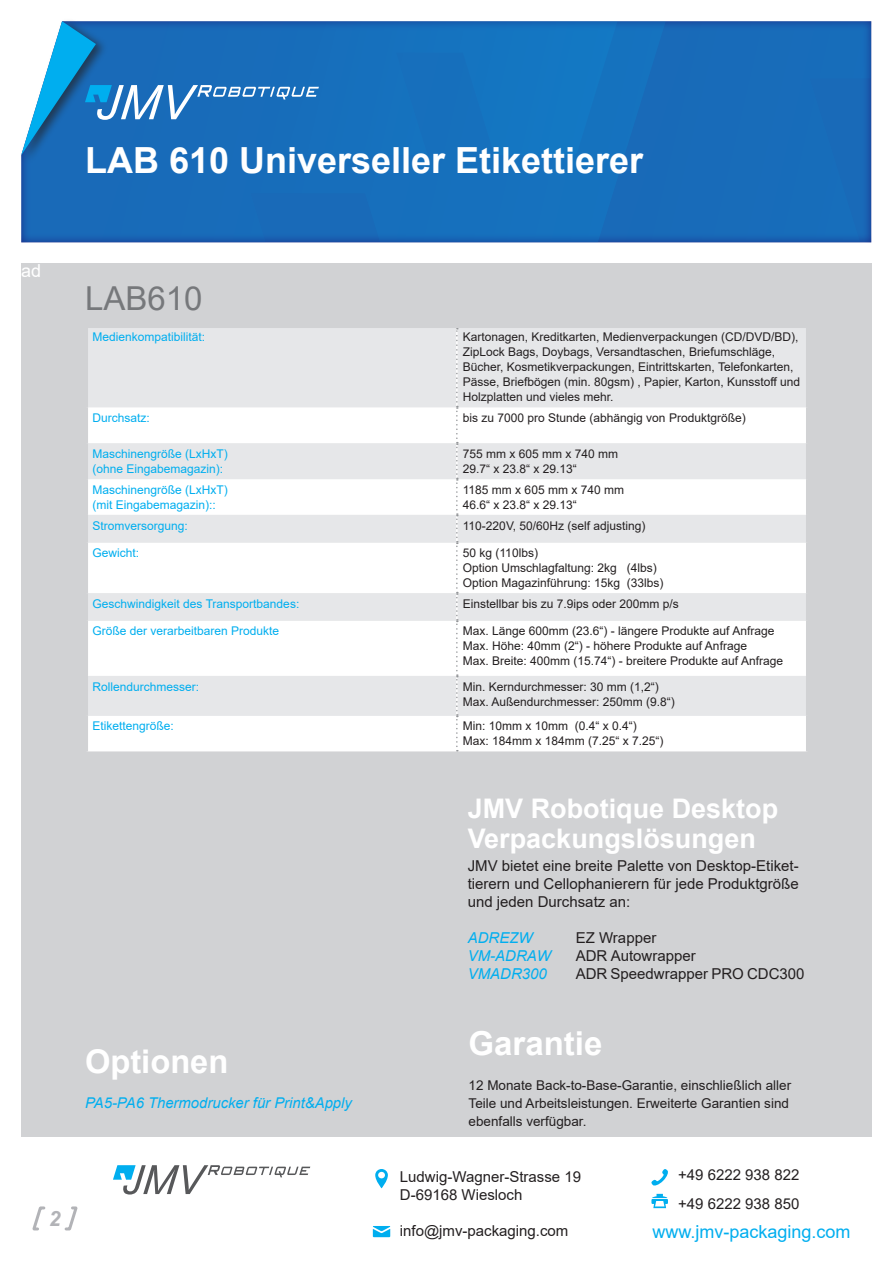
<style>
.page{position:relative;width:893px;height:1263px;background:#fff}
.page>*{position:absolute;margin:0;border:0;box-sizing:border-box;transform-origin:0 0}
.t1{font:700 36px "Arial";color:#fff}
.t2{font:700 33px "Arial";color:#fff}
.t3{font:33px "Arial";color:#76787b}
.t4{font:700 32.7px "Arial";color:#fff}
.t5{font:700 27px/30px "Arial";color:#fff}
.t6{font:italic 700 21px "Arial";color:#b2b3b7}
.t7{font:18px "Arial";color:#00aeef}
.t8{font:18px "Arial";color:#fff}
.t9{font:15px/18px "Arial";color:#231f20;text-align:justify}
.t10{font:italic 15px "Arial";color:#00aeef}
.t11{font:italic 14.85px "Arial";color:#00aeef}
.t12{font:13.5px/17.9px "Arial";color:#231f20}
.t13{font:12px/15px "Arial";color:#231f20}
.t14{font:12px "Arial";color:#00aeef}
</style>
<div class="page">
<div style="left:21px;top:264px;width:850px;height:873px;background:#d1d2d4"></div>
<div style="left:63px;top:155px;width:559px;height:87px;background:#176cba"></div>
<div style="left:622px;top:21px;width:249px;height:221px;background:#186bb9"></div>
<div style="left:319px;top:21px;width:328px;height:134px;background:#1572be"></div>
<div style="left:19px;top:18px;width:90px;height:147px;background:#231f20;opacity:.65"></div>
<div style="left:88px;top:328px;width:718px;height:79px;background:#e6e7e9"></div>
<svg style="left:88px;top:407px;width:718px;height:344px;fill:#fff"></svg>
<svg style="left:456px;top:328px;width:2px;height:423px"></svg>
<svg style="left:113px;top:1165px;width:197px;height:29px"></svg>
<svg style="left:651px;top:1194px;width:17px;height:14px"></svg>
<svg style="left:651px;top:1169px;width:17px;height:17px"></svg>
<svg style="left:372px;top:1226px;width:19px;height:11px"></svg>
<svg style="left:375px;top:1169px;width:13px;height:19px"></svg>
<div style="left:378px;top:1172px;width:7px;height:6px;background:#fff;border-radius:50%"></div>
<svg style="left:32px;top:1206px;width:14px;height:25px"></svg>
<svg style="left:64px;top:1206px;width:14px;height:25px"></svg>
<svg style="left:21px;top:21px;width:298px;height:134px"></svg>
<p class="t1" style="left:85px;top:135px;width:560px">LAB 610 Universeller Etikettierer</p>
<p class="t8" style="left:21px;top:258px;width:22px">ad</p>
<h3 class="t6" style="left:49px;top:1204px;width:13px">2</h3>
<p class="t3" style="left:85px;top:276px;width:119px">LAB610</p>
<p class="t14" style="left:93px;top:329px;width:114px">Medienkompatibilität:</p>
<p class="t13" style="left:463px;top:329px;width:337px">Kartonagen, Kreditkarten, Medienverpackungen (CD/DVD/BD),</p>
<p class="t13" style="left:463px;top:344px;width:314px">ZipLock Bags, Doybags, Versandtaschen, Briefumschläge,</p>
<p class="t13" style="left:463px;top:359px;width:332px">Bücher, Kosmetikverpackungen, Eintrittskarten, Telefonkarten,</p>
<p class="t13" style="left:463px;top:374px;width:339px">Pässe, Briefbögen (min. 80gsm) , Papier, Karton, Kunsstoff und</p>
<p class="t13" style="left:463px;top:389px;width:152px">Holzplatten und vieles mehr.</p>
<p class="t14" style="left:93px;top:409px;width:59px">Durchsatz:</p>
<p class="t13" style="left:463px;top:410px;width:284px">bis zu 7000 pro Stunde (abhängig von Produktgröße)</p>
<p class="t14" style="left:93px;top:446px;width:137px">Maschinengröße (LxHxT)</p>
<p class="t14" style="left:93px;top:461px;width:132px">(ohne Eingabemagazin):</p>
<p class="t13" style="left:463px;top:446px;width:157px">755 mm x 605 mm x 740 mm</p>
<p class="t13" style="left:463px;top:461px;width:116px">29.7“ x 23.8“ x 29.13“</p>
<p class="t14" style="left:93px;top:481px;width:137px">Maschinengröße (LxHxT)</p>
<p class="t14" style="left:93px;top:496px;width:125px">(mit Eingabemagazin)::</p>
<p class="t13" style="left:463px;top:482px;width:163px">1185 mm x 605 mm x 740 mm</p>
<p class="t13" style="left:463px;top:497px;width:116px">46.6“ x 23.8“ x 29.13“</p>
<p class="t14" style="left:93px;top:517px;width:97px">Stromversorgung:</p>
<p class="t13" style="left:463px;top:518px;width:184px">110-220V, 50/60Hz (self adjusting)</p>
<p class="t14" style="left:93px;top:545px;width:48px">Gewicht:</p>
<p class="t13" style="left:463px;top:545px;width:77px">50 kg (110lbs)</p>
<p class="t13" style="left:463px;top:560px;width:196px">Option Umschlagfaltung: 2kg (4lbs)</p>
<p class="t13" style="left:463px;top:575px;width:202px">Option Magazinführung: 15kg (33lbs)</p>
<p class="t14" style="left:93px;top:595px;width:208px">Geschwindigkeit des Transportbandes:</p>
<p class="t13" style="left:463px;top:596px;width:218px">Einstellbar bis zu 7.9ips oder 200mm p/s</p>
<p class="t14" style="left:93px;top:623px;width:188px">Größe der verarbeitbaren Produkte</p>
<p class="t13" style="left:463px;top:624px;width:313px">Max. Länge 600mm (23.6“) - längere Produkte auf Anfrage</p>
<p class="t13" style="left:463px;top:639px;width:286px">Max. Höhe: 40mm (2“) - höhere Produkte auf Anfrage</p>
<p class="t13" style="left:463px;top:654px;width:322px">Max. Breite: 400mm (15.74“) - breitere Produkte auf Anfrage</p>
<p class="t14" style="left:93px;top:678px;width:108px">Rollendurchmesser:</p>
<p class="t13" style="left:463px;top:679px;width:214px">Min. Kerndurchmesser: 30 mm (1,2“)<br>Max. Außendurchmesser: 250mm (9.8“)</p>
<p class="t14" style="left:93px;top:718px;width:83px">Etikettengröße:</p>
<p class="t13" style="left:463px;top:719px;width:176px">Min: 10mm x 10mm (0.4“ x 0.4“)</p>
<p class="t13" style="left:463px;top:734px;width:202px">Max: 184mm x 184mm (7.25“ x 7.25“)</p>
<p class="t5" style="left:468px;top:794px;width:312px">JMV Robotique Desktop<br>Verpackungslösungen</p>
<p class="t4" style="left:85px;top:1038px;width:145px">Optionen</p>
<p class="t11" style="left:85px;top:1093px;width:268px">PA5-PA6 Thermodrucker für Print&amp;Apply</p>
<p class="t9" style="left:468px;top:857px;width:332px">JMV bietet eine breite Palette von Desktop-Etiket&shy;tierern und Cellophanierern für jede Produktgröße und jeden Durchsatz an:</p>
<p class="t10" style="left:468px;top:928px;width:66px">ADREZW</p>
<p class="t9" style="left:576px;top:929px;width:82px">EZ Wrapper</p>
<p class="t10" style="left:468px;top:946px;width:85px">VM-ADRAW</p>
<p class="t9" style="left:576px;top:947px;width:122px">ADR Autowrapper</p>
<p class="t10" style="left:468px;top:964px;width:81px">VMADR300</p>
<p class="t9" style="left:576px;top:965px;width:230px">ADR Speedwrapper PRO CDC300</p>
<p class="t2" style="left:469px;top:1020px;width:135px">Garantie</p>
<p class="t12" style="left:469px;top:1076px;width:324px">12 Monate Back-to-Base-Garantie, einschließlich aller<br>Teile und Arbeitsleistungen. Erweiterte Garantien sind ebenfalls verfügbar.</p>
<p class="t9" style="left:400px;top:1168px;width:183px">Ludwig-Wagner-Strasse 19</p>
<p class="t9" style="left:400px;top:1186px;width:124px">D-69168 Wiesloch</p>
<p class="t9" style="left:400px;top:1222px;width:170px">info@jmv-packaging.com</p>
<p class="t9" style="left:678px;top:1166px;width:123px">+49 6222 938 822</p>
<p class="t9" style="left:678px;top:1194px;width:123px">+49 6222 938 850</p>
<p class="t7" style="left:652px;top:1220px;width:200px">www.jmv-packaging.com</p>
</div>
